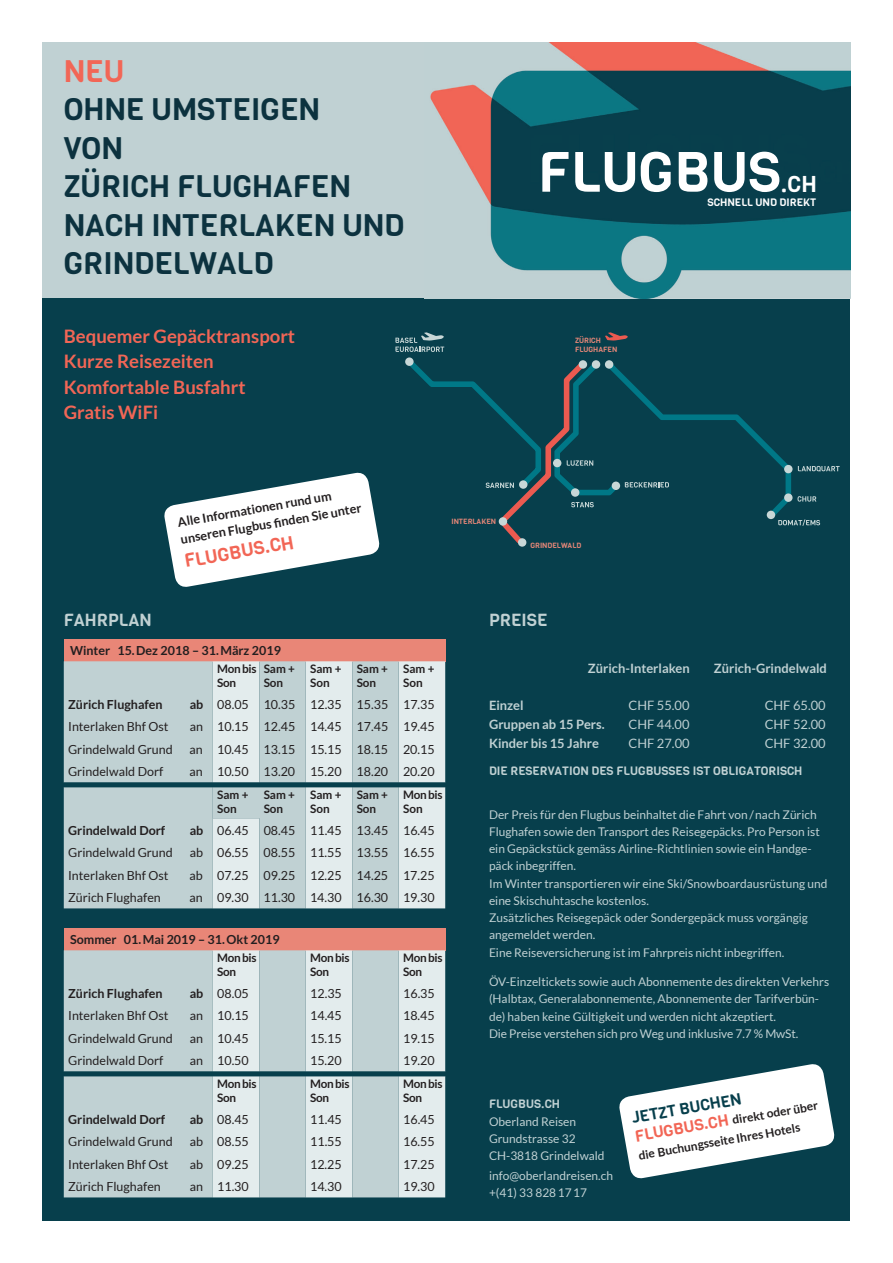
<style>
.page{position:relative;width:893px;height:1263px;background:#fff}
.page>*{position:absolute;margin:0;border:0;box-sizing:border-box;transform-origin:0 0}
.t1{font:55.8px "Viga";color:#fff}
.t2{font:30.6px/38.4px "Viga";color:#0c323f}
.t3{font:30.6px "Viga";color:#f26656}
.t4{font:22.5px "Viga";color:#fff}
.t5{font:700 18.6px/25.2px "Lato";color:#f26656}
.t6{font:18.6px "Viga";color:#f26656}
.t7{font:17.25px "Viga";color:#c0d1d3}
.t8{font:15.9px "Viga";color:#073f4c}
.t9{font:700 12.9px "Lato";color:#c0d1d3}
.t10{font:12.9px "Lato";color:#c0d1d3}
.t11{font:700 12.6px/17.2px "Lato";color:#231f20}
.t12{font:12.45px "Lato";color:#231f20}
.t13{font:700 12.45px "Lato";color:#231f20}
.t14{font:12px/17.2px "Lato";color:#c0d1d3}
.t15{font:12px "Viga";color:#c0d1d3}
.t16{font:700 12px/18.6px "Lato";color:#231f20}
.t17{font:700 11.7px/14.1px "Lato";letter-spacing:-.03em;color:#231f20}
.t18{font:10.65px "Viga";color:#fff}
.t19{font:7.5px/9px "Viga";color:#e68778}
.s1{font-weight:700}
.s2{font-family:"Viga";font-weight:400;font-size:15.9px;color:#f26656}
</style>
<div class="page">
<div style="left:43px;top:43px;width:807px;height:255px;background:#c0d1d3"></div>
<div style="left:43px;top:298px;width:807px;height:922px;background:#073f4c"></div>
<svg style="left:395px;top:332px;width:445px;height:215px"></svg>
<svg style="left:164px;top:472px;width:216px;height:115px"></svg>
<img style="left:430px;top:43px;width:420px;height:255px">
<svg style="left:619px;top:1064px;width:216px;height:115px"></svg>
<div style="left:64px;top:639px;width:381px;height:22px;background:#e98677"></div>
<svg style="left:64px;top:661px;width:381px;height:247px;background:#c7d6d8"></svg>
<div style="left:64px;top:928px;width:381px;height:22px;background:#e98677"></div>
<svg style="left:64px;top:950px;width:381px;height:247px;background:#c8d7d8"></svg>
<h2 class="t3" style="left:64px;top:51px;width:62px">NEU</h2>
<h2 class="t2" style="left:64px;top:91px;width:342px">OHNE UMSTEIGEN<br>VON<br>ZÜRICH FLUGHAFEN<br>NACH INTERLAKEN UND<br>GRINDELWALD</h2>
<h3 class="t5" style="left:64px;top:323px;width:233px">Bequemer Gepäcktransport<br>Kurze Reisezeiten<br>Komfortable Busfahrt<br>Gratis WiFi</h3>
<p class="t11" style="left:176px;top:514px;width:185px;rotate:-10deg">Alle Informationen rund um unseren Flugbus fi nden Sie unter</p>
<h3 class="t6" style="left:182px;top:549px;width:112px;rotate:-10deg">FLUGBUS.CH</h3>
<h1 class="t1" style="left:538px;top:135px;width:245px">FLUGBUS</h1>
<h3 class="t4" style="left:781px;top:169px;width:37px">.CH</h3>
<p class="t19" style="left:575px;top:336px;width:44px">ZÜRICH<br>FLUGHAFEN</p>
<p class="t18" style="left:707px;top:195px;width:110px">SCHNELL UND DIREKT</p>
<p class="t19" style="left:451px;top:517px;width:46px">INTERLAKEN</p>
<p class="t19" style="left:530px;top:541px;width:52px">GRINDELWALD</p>
<h3 class="t7" style="left:64px;top:608px;width:89px">FAHRPLAN</h3>
<h3 class="t7" style="left:489px;top:608px;width:60px">PREISE</h3>
<p class="t13" style="left:70px;top:643px;width:212px">Winter 15.Dez 2018 – 31.März 2019</p>
<p class="t17" style="left:217px;top:661px;width:41px">Mon bis<br>Son</p>
<p class="t17" style="left:264px;top:661px;width:33px">Sam +<br>Son</p>
<p class="t17" style="left:310px;top:661px;width:33px">Sam +<br>Son</p>
<p class="t17" style="left:357px;top:661px;width:33px">Sam +<br>Son</p>
<p class="t17" style="left:403px;top:661px;width:33px">Sam +<br>Son</p>
<p class="t13" style="left:68px;top:697px;width:96px">Zürich Flughafen</p>
<p class="t12" style="left:190px;top:697px;width:247px"><span class="s1">ab</span> 08.05 10.35 12.35 15.35 17.35</p>
<p class="t12" style="left:68px;top:720px;width:102px">Interlaken Bhf Ost</p>
<p class="t12" style="left:190px;top:720px;width:247px">an 10.15 12.45 14.45 17.45 19.45</p>
<p class="t12" style="left:68px;top:742px;width:106px">Grindelwald Grund</p>
<p class="t12" style="left:190px;top:742px;width:247px">an 10.45 13.15 15.15 18.15 20.15</p>
<p class="t12" style="left:68px;top:765px;width:97px">Grindelwald Dorf</p>
<p class="t12" style="left:190px;top:765px;width:247px">an 10.50 13.20 15.20 18.20 20.20</p>
<p class="t17" style="left:217px;top:787px;width:33px">Sam +<br>Son</p>
<p class="t17" style="left:264px;top:787px;width:33px">Sam +<br>Son</p>
<p class="t17" style="left:310px;top:787px;width:33px">Sam +<br>Son</p>
<p class="t17" style="left:357px;top:787px;width:33px">Sam +<br>Son</p>
<p class="t17" style="left:403px;top:787px;width:41px">Mon bis<br>Son</p>
<p class="t13" style="left:68px;top:823px;width:99px">Grindelwald Dorf</p>
<p class="t12" style="left:190px;top:823px;width:247px"><span class="s1">ab</span> 06.45 08.45 11.45 13.45 16.45</p>
<p class="t12" style="left:68px;top:846px;width:106px">Grindelwald Grund</p>
<p class="t12" style="left:190px;top:846px;width:247px">ab 06.55 08.55 11.55 13.55 16.55</p>
<p class="t12" style="left:68px;top:868px;width:102px">Interlaken Bhf Ost</p>
<p class="t12" style="left:190px;top:868px;width:247px">ab 07.25 09.25 12.25 14.25 17.25</p>
<p class="t12" style="left:68px;top:891px;width:94px">Zürich Flughafen</p>
<p class="t12" style="left:190px;top:891px;width:247px">an 09.30 11.30 14.30 16.30 19.30</p>
<p class="t13" style="left:70px;top:932px;width:211px">Sommer 01.Mai 2019 – 31.Okt 2019</p>
<p class="t17" style="left:217px;top:950px;width:41px">Mon bis<br>Son</p>
<p class="t17" style="left:310px;top:950px;width:41px">Mon bis<br>Son</p>
<p class="t17" style="left:403px;top:950px;width:41px">Mon bis<br>Son</p>
<p class="t13" style="left:68px;top:986px;width:96px">Zürich Flughafen</p>
<p class="t12" style="left:190px;top:986px;width:61px"><span class="s1">ab</span> 08.05</p>
<p class="t12" style="left:310px;top:986px;width:33px">12.35</p>
<p class="t12" style="left:403px;top:986px;width:33px">16.35</p>
<p class="t12" style="left:68px;top:1009px;width:102px">Interlaken Bhf Ost</p>
<p class="t12" style="left:190px;top:1009px;width:61px">an 10.15</p>
<p class="t12" style="left:310px;top:1009px;width:33px">14.45</p>
<p class="t12" style="left:403px;top:1009px;width:33px">18.45</p>
<p class="t12" style="left:68px;top:1031px;width:106px">Grindelwald Grund</p>
<p class="t12" style="left:190px;top:1031px;width:61px">an 10.45</p>
<p class="t12" style="left:310px;top:1031px;width:33px">15.15</p>
<p class="t12" style="left:403px;top:1031px;width:33px">19.15</p>
<p class="t12" style="left:68px;top:1054px;width:97px">Grindelwald Dorf</p>
<p class="t12" style="left:190px;top:1054px;width:61px">an 10.50</p>
<p class="t12" style="left:310px;top:1054px;width:33px">15.20</p>
<p class="t12" style="left:403px;top:1054px;width:33px">19.20</p>
<p class="t17" style="left:217px;top:1076px;width:41px">Mon bis<br>Son</p>
<p class="t17" style="left:310px;top:1076px;width:41px">Mon bis<br>Son</p>
<p class="t17" style="left:403px;top:1076px;width:41px">Mon bis<br>Son</p>
<p class="t13" style="left:68px;top:1112px;width:99px">Grindelwald Dorf</p>
<p class="t12" style="left:190px;top:1112px;width:61px"><span class="s1">ab</span> 08.45</p>
<p class="t12" style="left:310px;top:1112px;width:33px">11.45</p>
<p class="t12" style="left:403px;top:1112px;width:33px">16.45</p>
<p class="t12" style="left:68px;top:1135px;width:106px">Grindelwald Grund</p>
<p class="t12" style="left:190px;top:1135px;width:61px">ab 08.55</p>
<p class="t12" style="left:310px;top:1135px;width:33px">11.55</p>
<p class="t12" style="left:403px;top:1135px;width:33px">16.55</p>
<p class="t12" style="left:68px;top:1157px;width:102px">Interlaken Bhf Ost</p>
<p class="t12" style="left:190px;top:1157px;width:61px">ab 09.25</p>
<p class="t12" style="left:310px;top:1157px;width:33px">12.25</p>
<p class="t12" style="left:403px;top:1157px;width:33px">17.25</p>
<p class="t12" style="left:68px;top:1180px;width:94px">Zürich Flughafen</p>
<p class="t12" style="left:190px;top:1180px;width:61px">an 11.30</p>
<p class="t12" style="left:310px;top:1180px;width:33px">14.30</p>
<p class="t12" style="left:403px;top:1180px;width:33px">19.30</p>
<p class="t9" style="left:588px;top:661px;width:103px">Zürich-Interlaken</p>
<p class="t9" style="left:714px;top:661px;width:115px">Zürich-Grindelwald</p>
<p class="t9" style="left:489px;top:698px;width:36px">Einzel</p>
<p class="t10" style="left:629px;top:698px;width:63px">CHF 55.00</p>
<p class="t10" style="left:765px;top:698px;width:63px">CHF 65.00</p>
<p class="t9" style="left:489px;top:717px;width:117px">Gruppen ab 15 Pers.</p>
<p class="t10" style="left:629px;top:717px;width:63px">CHF 44.00</p>
<p class="t10" style="left:765px;top:717px;width:63px">CHF 52.00</p>
<p class="t9" style="left:489px;top:735px;width:112px">Kinder bis 15 Jahre</p>
<p class="t10" style="left:629px;top:736px;width:63px">CHF 27.00</p>
<p class="t10" style="left:765px;top:736px;width:63px">CHF 32.00</p>
<p class="t15" style="left:489px;top:763px;width:315px">DIE RESERVATION DES FLUGBUSSES IST OBLIGATORISCH</p>
<p class="t14" style="left:489px;top:806px;width:340px">Der Preis für den Flugbus beinhaltet die Fahrt von/nach Zürich Flughafen sowie den Transport des Reisegepäcks. Pro Person ist ein Gepäckstück gemäss Airline-Richtlinien sowie ein Handge&shy;päck inbegriffen.<br>Im Winter transportieren wir eine Ski/Snowboardausrüstung und eine Skischuhtasche kostenlos.<br>Zusätzliches Reisegepäck oder Sondergepäck muss vorgängig angemeldet werden.<br>Eine Reiseversicherung ist im Fahrpreis nicht inbegriffen.</p>
<p class="t14" style="left:489px;top:973px;width:342px">ÖV-Einzeltickets sowie auch Abonnemente des direkten Verkehrs (Halbtax, Generalabonnemente, Abonnemente der Tarifverbün&shy;de) haben keine Gültigkeit und werden nicht akzeptiert.<br>Die Preise verstehen sich pro Weg und inklusive 7.7 % MwSt.</p>
<p class="t15" style="left:489px;top:1096px;width:73px">FLUGBUS.CH</p>
<p class="t14" style="left:489px;top:1113px;width:117px">Oberland Reisen<br>Grundstrasse 32<br>CH-3818 Grindelwald</p>
<p class="t14" style="left:489px;top:1167px;width:126px">info@oberlandreisen.ch +(41) 33 8281717</p>
<h3 class="t8" style="left:630px;top:1107px;width:112px;rotate:-10deg">JETZT BUCHEN</h3>
<p class="t16" style="left:634px;top:1128px;width:187px;rotate:-10deg"><span class="s2">FLUGBUS.CH</span> direkt oder über die Buchungsseite Ihres Hotels</p>
</div>
